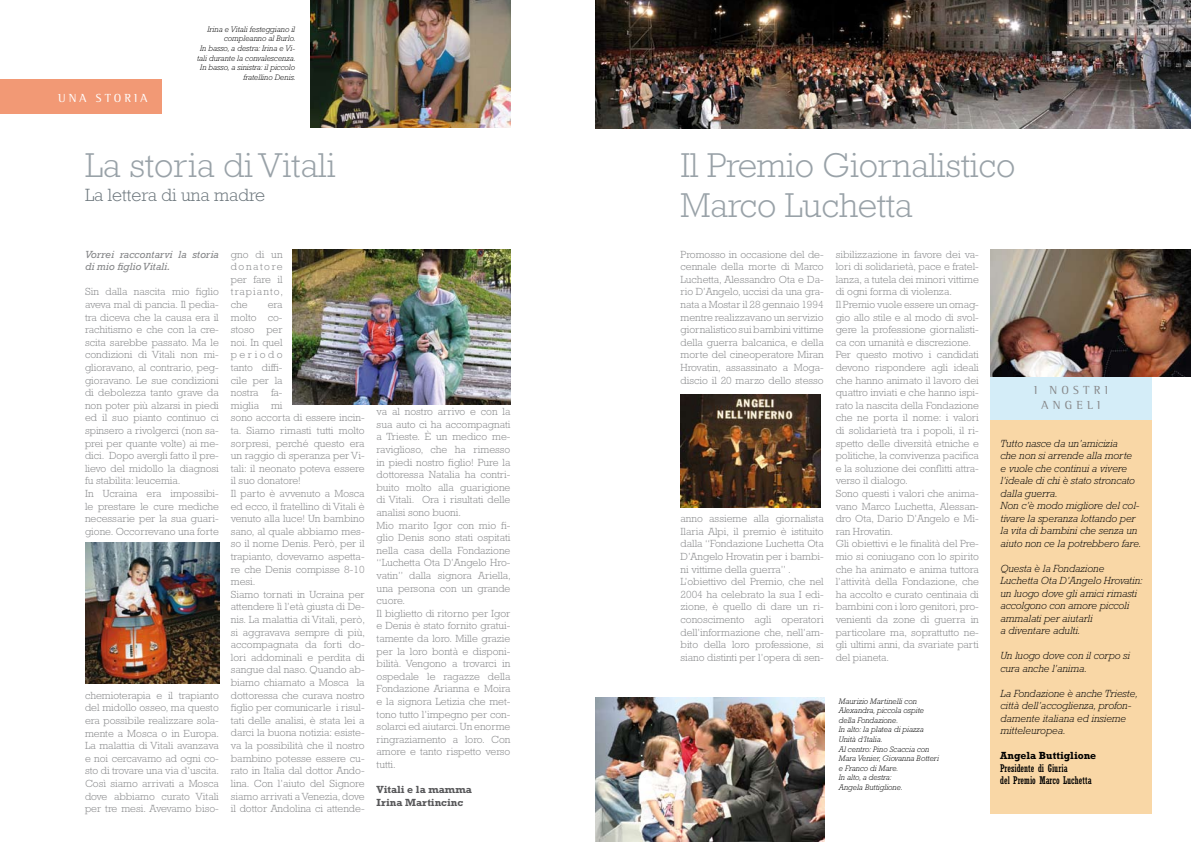
<style>
.page{position:relative;width:1191px;height:842px;background:#fff}
.page>*{position:absolute;margin:0;border:0;box-sizing:border-box;transform-origin:0 0}
.t1{font:300 35px/40px "Rockwell";letter-spacing:-.005em;color:#99a2a8}
.t2{font:300 18px "Rockwell";color:#6c767c}
.t3{font:12px/14.4px "Rotis Semi Serif";letter-spacing:.35em;color:#87888a;text-align:center}
.t4{font:12px "Rotis Semi Serif";letter-spacing:.25em;color:#fff}
.t5{font:300 10.5px/12.6px "Rockwell";color:#87888a}
.t6{font:italic 300 10.5px/12.5px "Rockwell";color:#000}
.t7{font:italic 10.5px/12.6px "Rockwell";color:#87888a}
.t8{font:condensed 10.5px/12.5px "Rockwell";color:#000}
.t9{font:700 10.5px/12.6px "Rockwell";color:#58585a}
.t10{font:700 10.5px "Rockwell";color:#000}
.t11{font:italic 300 8px/9.6px "Rockwell";color:#000;text-align:right}
</style>
<div class="page">
<div style="left:0;top:79px;width:162px;height:34px;background:#f29975"></div>
<img style="left:85px;top:542px;width:134px;height:142px">
<img style="left:292px;top:249px;width:218px;height:155px">
<img style="left:310px;top:0;width:200px;height:128px">
<img style="left:595px;top:0;width:596px;height:129px">
<img style="left:595px;top:698px;width:229px;height:144px">
<div style="left:990px;top:376px;width:161px;height:438px;background:#f9d7a6"></div>
<div style="left:990px;top:376px;width:161px;height:43px;background:#d4edf8"></div>
<img style="left:680px;top:395px;width:141px;height:113px">
<img style="left:990px;top:249px;width:201px;height:127px">
<p class="t4" style="left:58px;top:91px;width:91px">UNA STORIA</p>
<p class="t11" style="left:197px;top:24px;width:100px">Irina e Vitali festeggiano il compleanno al Burlo.<br>In basso, a destra: Irina e Vi&shy;tali durante la convalescenza.<br>In basso, a sinistra: il piccolo fratellino Denis.</p>
<h1 class="t1" style="left:85px;top:145px;width:252px">La storia di Vitali</h1>
<h2 class="t2" style="left:85px;top:185px;width:182px">La lettera di una madre</h2>
<p class="t7" style="left:85px;top:248px;width:135px">Vorrei raccontarvi la storia di mio figlio Vitali.</p>
<p class="t5" style="left:85px;top:286px;width:135px">Sin dalla nascita mio figlio aveva mal di pancia. Il pedia&shy;tra diceva che la causa era il rachitismo e che con la cre&shy;scita sarebbe passato. Ma le condizioni di Vitali non mi&shy;glioravano, al contrario, peg&shy;gioravano. Le sue condizioni di debolezza tanto grave da non poter più alzarsi in piedi ed il suo pianto continuo ci spinsero a rivolgerci (non sa&shy;prei per quante volte) ai me&shy;dici. Dopo avergli fatto il pre&shy;lievo del midollo la diagnosi fu stabilita: leucemia.<br>In Ucraina era impossibi&shy;le prestare le cure mediche necessarie per la sua guari&shy;gione. Occorrevano una forte</p>
<p class="t5" style="left:85px;top:689px;width:136px;text-align:justify">chemioterapia e il trapianto del midollo osseo, ma questo era possibile realizzare sola&shy;mente a Mosca o in Europa.<br>La malattia di Vitali avanzava e noi cercavamo ad ogni co&shy;sto di trovare una via d’uscita.<br>Così siamo arrivati a Mosca dove abbiamo curato Vitali per tre mesi. Avevamo biso-</p>
<p class="t5" style="left:231px;top:248px;width:54px;text-align:justify">gno di un donatore per fare il trapianto, che</p>
<p class="t5" style="left:231px;top:298px;width:136px;text-indent:37px">era<br>molto co-<br>stoso per<br>noi. In quel<br>periodo<br>tanto diffi-<br>cile per la<br>nostra fa-<br>miglia mi<br>sono accorta di essere incin&shy;ta. Siamo rimasti tutti molto sorpresi, perché questo era un raggio di speranza per Vi&shy;tali: il neonato poteva essere il suo donatore!<br>Il parto è avvenuto a Mosca ed ecco, il fratellino di Vitali è venuto alla luce! Un bambino sano, al quale abbiamo mes&shy;so il nome Denis. Però, per il trapianto, dovevamo aspetta&shy;re che Denis compisse 8-10 mesi.<br>Siamo tornati in Ucraina per attendere lì l’età giusta di De&shy;nis. La malattia di Vitali, però, si aggravava sempre di più, accompagnata da forti do&shy;lori addominali e perdita di sangue dal naso. Quando ab&shy;biamo chiamato a Mosca la dottoressa che curava nostro figlio per comunicarle i risul&shy;tati delle analisi, è stata lei a darci la buona notizia: esiste&shy;va la possibilità che il nostro bambino potesse essere cu&shy;rato in Italia dal dottor Ando&shy;lina. Con l’aiuto del Signore siamo arrivati a Venezia, dove il dottor Andolina ci attende-</p>
<p class="t5" style="left:376px;top:405px;width:136px">va al nostro arrivo e con la sua auto ci ha accompagnati a Trieste. è un medico me&shy;raviglioso, che ha rimesso in piedi nostro figlio! Pure la dottoressa Natalia ha contri&shy;buito molto alla guarigione di Vitali. Ora i risultati delle analisi sono buoni.<br>Mio marito Igor con mio fi&shy;glio Denis sono stati ospitati nella casa della Fondazione “Luchetta Ota D’Angelo Hro&shy;vatin” dalla signora Ariella, una persona con un grande cuore.<br>Il biglietto di ritorno per Igor e Denis è stato fornito gratui&shy;tamente da loro. Mille grazie per la loro bontà e disponi&shy;bilità. Vengono a trovarci in ospedale le ragazze della<br>Fondazione Arianna e Moira e la signora Letizia che met&shy;tono tutto l’impegno per con&shy;solarci ed aiutarci. Un enorme ringraziamento a loro. Con amore e tanto rispetto verso tutti.</p>
<p class="t9" style="left:376px;top:783px;width:97px">Vitali e la mamma<br>Irina Martincinc</p>
<h1 class="t1" style="left:680px;top:145px;width:336px">Il Premio Giornalistico<br>Marco Luchetta</h1>
<p class="t5" style="left:680px;top:248px;width:145px;text-align:justify">Promosso in occasione del de&shy;cennale della morte di Marco Luchetta, Alessandro Ota e Da&shy;rio D’Angelo, uccisi da una gra&shy;nata a Mostar il 28 gennaio 1994 mentre realizzavano un servizio giornalistico sui bambini vittime della guerra balcanica, e della morte del cineoperatore Miran Hrovatin, assassinato a Moga&shy;discio il 20 marzo dello stesso</p>
<p class="t5" style="left:680px;top:512px;width:145px">anno assieme alla giornalista<br>Ilaria Alpi, il premio è istituito dalla “Fondazione Luchetta Ota<br>D’Angelo Hrovatin per i bambi&shy;ni vittime della guerra” .<br>L’obiettivo del Premio, che nel<br>2004 ha celebrato la sua I edi&shy;zione, è quello di dare un ri&shy;conoscimento agli operatori dell’informazione che, nell’am&shy;bito della loro professione, si siano distinti per l’opera di sen-</p>
<p class="t5" style="left:835px;top:248px;width:145px">sibilizzazione in favore dei va&shy;lori di solidarietà, pace e fratel&shy;lanza, a tutela dei minori vittime di ogni forma di violenza.<br>Il Premio vuole essere un omag&shy;gio allo stile e al modo di svol&shy;gere la professione giornalisti&shy;ca con umanità e discrezione.<br>Per questo motivo i candidati devono rispondere agli ideali che hanno animato il lavoro dei quattro inviati e che hanno ispi&shy;rato la nascita della Fondazione che ne porta il nome: i valori di solidarietà tra i popoli, il ri&shy;spetto delle diversità etniche e politiche, la convivenza pacifica e la soluzione dei conflitti attra&shy;verso il dialogo.<br>Sono questi i valori che anima&shy;vano Marco Luchetta, Alessan&shy;dro Ota, Dario D’Angelo e Mi&shy;ran Hrovatin.<br>Gli obiettivi e le finalità del Pre&shy;mio si coniugano con lo spirito che ha animato e anima tuttora l’attività della Fondazione, che ha accolto e curato centinaia di bambini con i loro genitori, pro&shy;venienti da zone di guerra in particolare ma, soprattutto ne&shy;gli ultimi anni, da svariate parti del pianeta.</p>
<p class="t11" style="left:838px;top:696px;width:102px;text-align:left">Maurizio Martinelli con<br>Alexandra, piccola ospite della Fondazione.<br>In alto: la platea di piazza<br>Unità d’Italia.<br>Al centro: Pino Scaccia con<br>Mara Venier, Giovanna Botteri e Franco di Mare.<br>In alto, a destra:<br>Angela Buttiglione.</p>
<p class="t3" style="left:1034px;top:383px;width:75px">I NOSTRI<br>ANGELI</p>
<p class="t6" style="left:1000px;top:437px;width:142px">Tutto nasce da un’amicizia<br>che non si arrende alla morte<br>e vuole che continui a vivere l’ideale di chi è stato stroncato dalla guerra.<br>Non c’è modo migliore del col&shy;tivare la speranza lottando per la vita di bambini che senza un aiuto non ce la potrebbero fare.</p>
<p class="t6" style="left:1000px;top:562px;width:144px">Questa è la Fondazione<br>Luchetta Ota D’Angelo Hrovatin: un luogo dove gli amici rimasti accolgono con amore piccoli ammalati per aiutarli<br>a diventare adulti.</p>
<p class="t6" style="left:1000px;top:649px;width:131px">Un luogo dove con il corpo si cura anche l’anima.</p>
<p class="t6" style="left:1000px;top:687px;width:139px">La Fondazione è anche Trieste, città dell’accoglienza, profon&shy;damente italiana ed insieme mitteleuropea.</p>
<p class="t10" style="left:1000px;top:750px;width:98px">Angela Buttiglione</p>
<p class="t8" style="left:1000px;top:762px;width:93px">Presidente di Giuria<br>del Premio Marco Luchetta</p>
</div>
